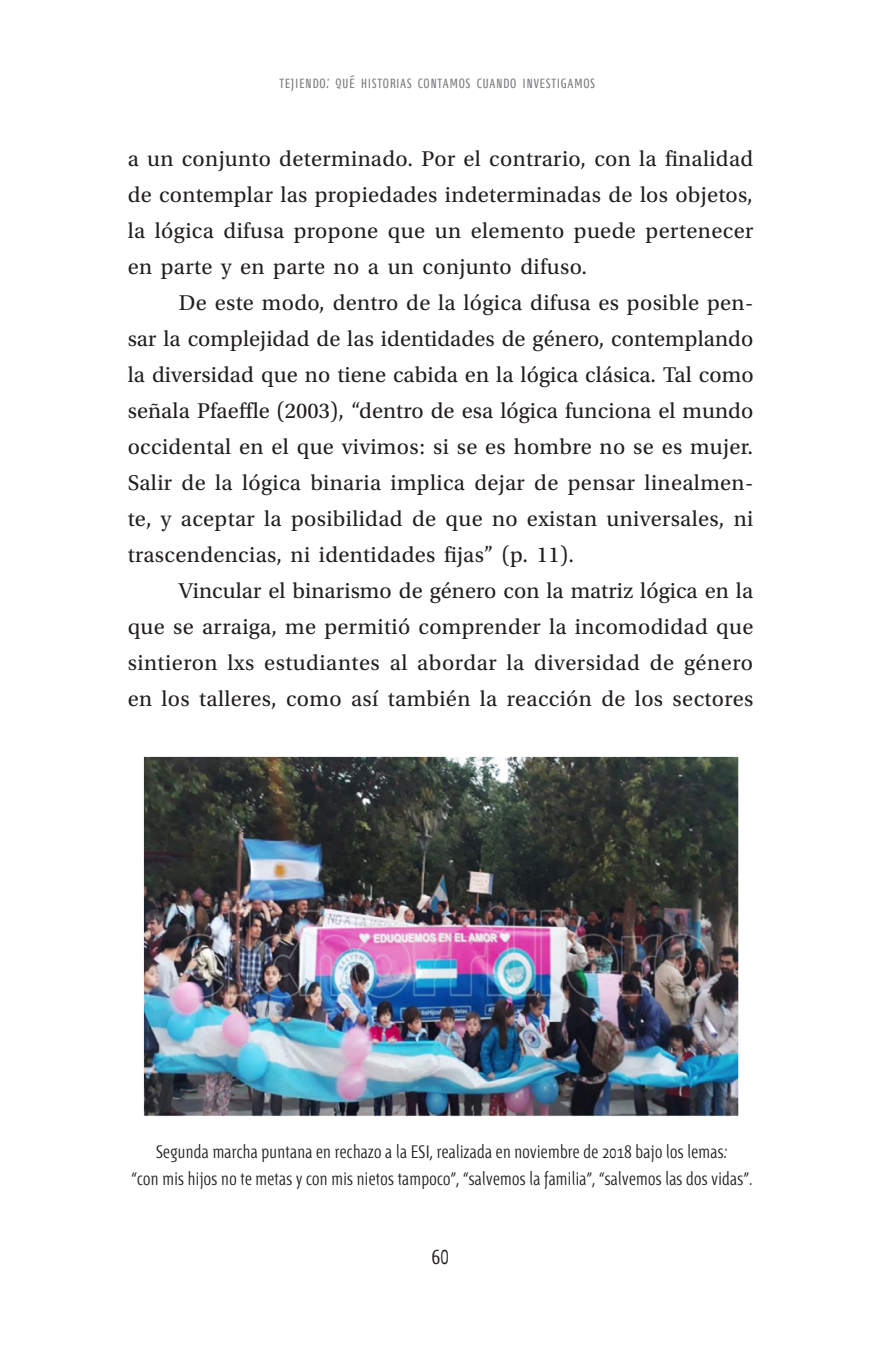
<style>
.page{position:relative;width:881px;height:1372px;background:#fff}
.page>*{position:absolute;margin:0;border:0;box-sizing:border-box;transform-origin:0 0}
.Tejiendo_texto{font:22.5px/36px "Utopia Std";letter-spacing:.015em;color:#231f20;text-align:justify}
.t1{font:300 22.5px "Fontana ND Ee SC";color:#231f20}
.Ejercicios_Epígrafe{font:300 18px/27px "Fontana ND Cc Os F";letter-spacing:.02em;color:#231f20;text-align:center}
.t2{font:300 18px "Fontana ND Ee SC";letter-spacing:.03em;color:#7a7c7f}
</style>
<div class="page">
<img style="left:143px;top:756px;width:595px;height:360px">
<p class="t2" style="left:279px;top:73px;width:317px">tejiendo: qué historias contamos cuando investigamos</p>
<p class="Tejiendo_texto" style="left:128px;top:141px;width:627px">a un conjunto determinado. Por el contrario, con la finalidad de contemplar las propiedades indeterminadas de los objetos, la lógica difusa propone que un elemento puede pertenecer en parte y en parte no a un conjunto difuso.</p>
<p class="Tejiendo_texto" style="left:128px;top:285px;width:627px;text-indent:51px">De este modo, dentro de la lógica difusa es posible pen&shy;sar la complejidad de las identidades de género, contemplando la diversidad que no tiene cabida en la lógica clásica. Tal como señala Pfaeffle (2003), “dentro de esa lógica funciona el mundo occidental en el que vivimos: si se es hombre no se es mujer.<br>Salir de la lógica binaria implica dejar de pensar linealmen&shy;te, y aceptar la posibilidad de que no existan universales, ni trascendencias, ni identidades fijas” (p. 11).</p>
<p class="Tejiendo_texto" style="left:128px;top:573px;width:627px;text-indent:51px">Vincular el binarismo de género con la matriz lógica en la que se arraiga, me permitió comprender la incomodidad que sintieron lxs estudiantes al abordar la diversidad de género en los talleres, como así también la reacción de los sectores</p>
<p class="Ejercicios_Epígrafe" style="left:131px;top:1138px;width:621px">Segunda marcha puntana en rechazo a la ESI, realizada en noviembre de 2018 bajo los lemas:<br>“con mis hijos no te metas y con mis nietos tampoco”, “salvemos la familia”, “salvemos las dos vidas”.</p>
<p class="t1" style="left:432px;top:1245px;width:18px">60</p>
</div>
